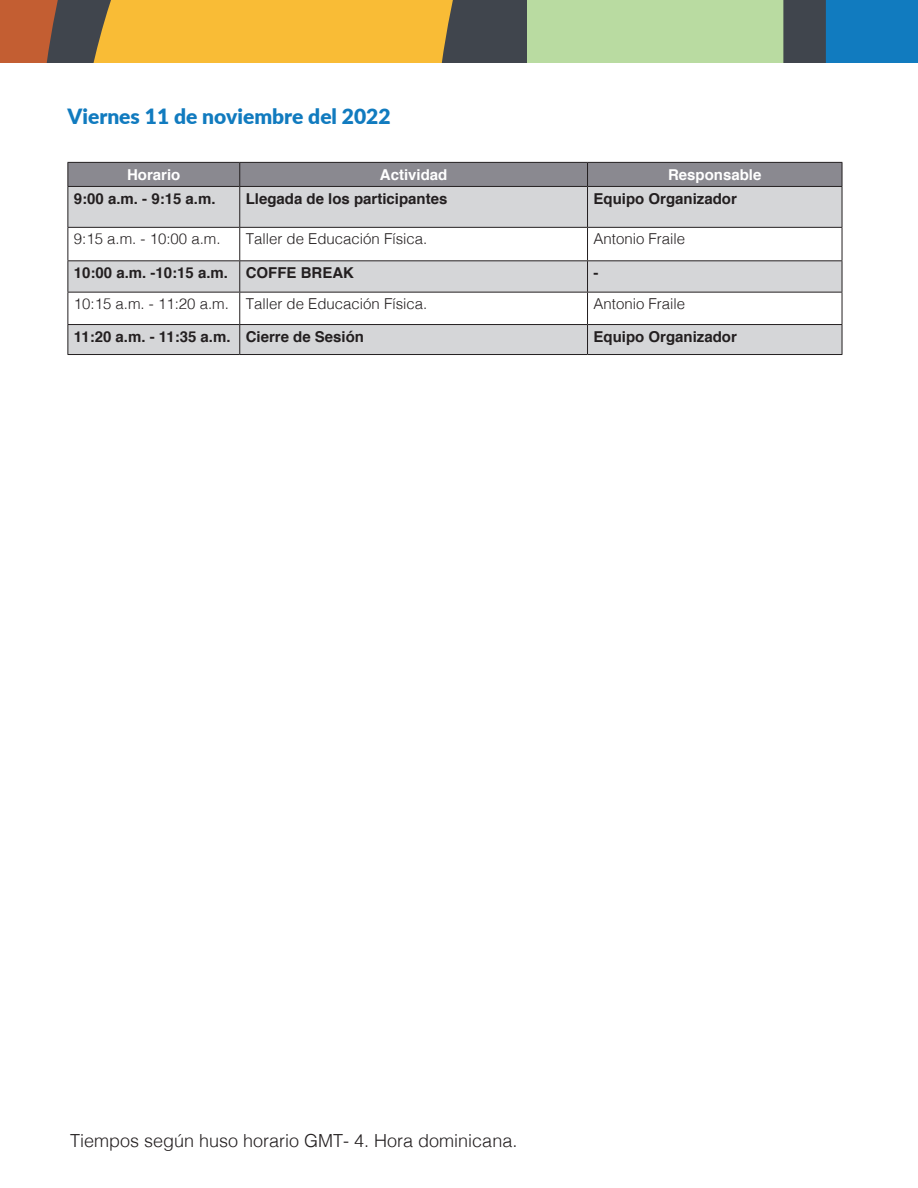
<style>
.page{position:relative;width:918px;height:1188px;background:#fff}
.page>*{position:absolute;margin:0;border:0;box-sizing:border-box;transform-origin:0 0}
.t1{font:900 21px "Lato";color:#117bbf}
.t2{font:300 18px "Helvetica";color:#231f20}
.t3{font:700 15px "Helvetica";color:#231f20}
.t4{font:300 15px "Helvetica";color:#231f20}
.t5{font:700 15px "Helvetica";color:#fff}
</style>
<div class="page">
<div style="left:0;top:0;width:918px;height:63px;background:#40454d"></div>
<svg style="left:527px;top:0;width:391px;height:63px;background:#84b49e"></svg>
<svg style="left:0;top:0;width:453px;height:63px;background:#dba238"></svg>
<div style="left:69px;top:187px;width:773px;height:167px;background:#d5d6d8"></div>
<svg style="left:69px;top:228px;width:773px;height:96px"></svg>
<div style="left:68px;top:162px;width:775px;height:24px;background:#8a8990"></div>
<hr style="left:68px;top:186px;width:172px;height:1px;background:#231f20">
<hr style="left:68px;top:187px;width:1px;height:40px;background:#231f20">
<hr style="left:240px;top:186px;width:348px;height:1px;background:#231f20">
<hr style="left:239px;top:187px;width:1px;height:40px;background:#231f20">
<hr style="left:588px;top:186px;width:254px;height:1px;background:#231f20">
<hr style="left:587px;top:187px;width:1px;height:40px;background:#231f20">
<hr style="left:842px;top:187px;width:1px;height:40px;background:#231f20">
<hr style="left:68px;top:227px;width:172px;height:1px;background:#231f20">
<hr style="left:68px;top:228px;width:1px;height:32px;background:#231f20">
<hr style="left:240px;top:227px;width:348px;height:1px;background:#231f20">
<hr style="left:239px;top:228px;width:1px;height:32px;background:#231f20">
<hr style="left:588px;top:227px;width:254px;height:1px;background:#231f20">
<hr style="left:587px;top:228px;width:1px;height:32px;background:#231f20">
<hr style="left:842px;top:228px;width:1px;height:32px;background:#231f20">
<hr style="left:68px;top:293px;width:1px;height:31px;background:#231f20">
<hr style="left:239px;top:293px;width:1px;height:31px;background:#231f20">
<hr style="left:587px;top:293px;width:1px;height:31px;background:#231f20">
<hr style="left:842px;top:293px;width:1px;height:31px;background:#231f20">
<hr style="left:68px;top:324px;width:172px;height:1px;background:#231f20">
<svg style="left:68px;top:325px;width:1px;height:29px"></svg>
<hr style="left:68px;top:354px;width:172px;height:1px;background:#231f20">
<hr style="left:240px;top:324px;width:348px;height:1px;background:#231f20">
<svg style="left:239px;top:325px;width:1px;height:29px"></svg>
<hr style="left:240px;top:354px;width:348px;height:1px;background:#231f20">
<hr style="left:588px;top:324px;width:254px;height:1px;background:#231f20">
<svg style="left:587px;top:325px;width:1px;height:29px"></svg>
<svg style="left:842px;top:325px;width:1px;height:29px"></svg>
<hr style="left:588px;top:354px;width:254px;height:1px;background:#231f20">
<hr style="left:68px;top:260px;width:172px;height:1px;background:#231f20">
<hr style="left:68px;top:261px;width:1px;height:31px;background:#231f20">
<hr style="left:68px;top:292px;width:172px;height:1px;background:#231f20">
<hr style="left:240px;top:260px;width:348px;height:1px;background:#231f20">
<hr style="left:239px;top:261px;width:1px;height:31px;background:#231f20">
<hr style="left:240px;top:292px;width:348px;height:1px;background:#231f20">
<hr style="left:588px;top:260px;width:254px;height:1px;background:#231f20">
<hr style="left:587px;top:261px;width:1px;height:31px;background:#231f20">
<hr style="left:842px;top:261px;width:1px;height:31px;background:#231f20">
<hr style="left:588px;top:292px;width:254px;height:1px;background:#231f20">
<h1 class="t1" style="left:68px;top:103px;width:325px">Viernes 11 de noviembre del 2022</h1>
<p class="t5" style="left:127px;top:168px;width:55px">Horario</p>
<p class="t5" style="left:380px;top:168px;width:69px">Actividad</p>
<p class="t5" style="left:668px;top:168px;width:95px">Responsable</p>
<p class="t3" style="left:74px;top:192px;width:143px">9:00 a.m. - 9:15 a.m.</p>
<p class="t3" style="left:246px;top:192px;width:203px">Llegada de los participantes</p>
<p class="t3" style="left:594px;top:192px;width:145px">Equipo Organizador</p>
<p class="t4" style="left:74px;top:233px;width:148px">9:15 a.m. - 10:00 a.m.</p>
<p class="t4" style="left:246px;top:233px;width:183px">Taller de Educación Física.</p>
<p class="t4" style="left:594px;top:233px;width:93px">Antonio Fraile</p>
<p class="t3" style="left:74px;top:267px;width:282px">10:00 a.m. -10:15 a.m. COFFE BREAK</p>
<p class="t3" style="left:594px;top:267px;width:6px">-</p>
<p class="t4" style="left:74px;top:297px;width:355px">10:15 a.m. - 11:20 a.m. Taller de Educación Física.</p>
<p class="t4" style="left:594px;top:297px;width:93px">Antonio Fraile</p>
<p class="t3" style="left:74px;top:330px;width:292px">11:20 a.m. - 11:35 a.m. Cierre de Sesión</p>
<p class="t3" style="left:594px;top:330px;width:145px">Equipo Organizador</p>
<p class="t2" style="left:70px;top:1133px;width:449px">Tiempos según huso horario GMT- 4. Hora dominicana.</p>
</div>
